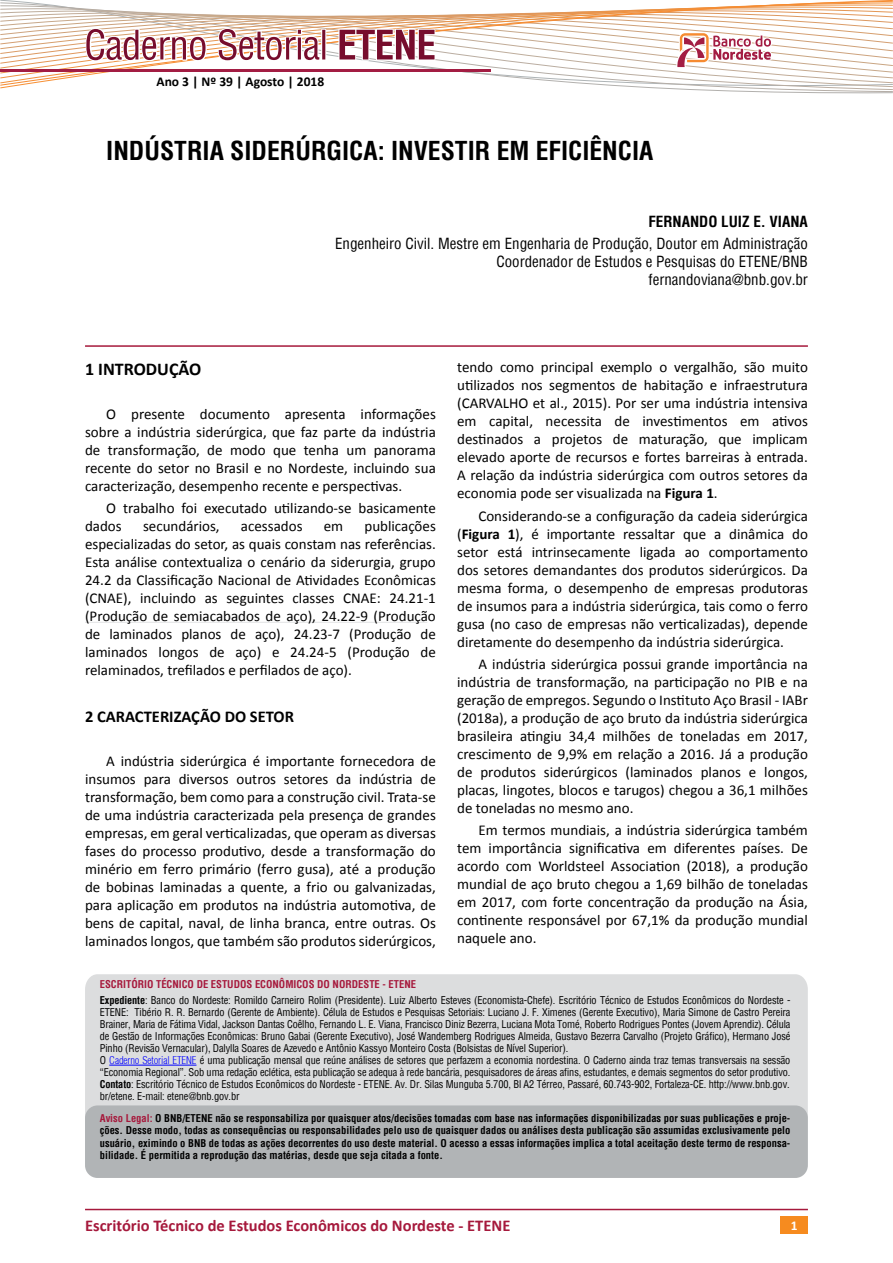
<style>
.page{position:relative;width:893px;height:1263px;background:#fff}
.page>*{position:absolute;margin:0;border:0;box-sizing:border-box;transform-origin:0 0}
.t1{font:700 condensed 25.5px "Helvetica";color:#000}
.t2{font:700 18px "Calibri";color:#000}
.t3{font:700 16.5px "Calibri";color:#a6193c}
.t4{font:700 16.5px "Calibri";color:#000}
.t5{font:15px/18px "Calibri";color:#000;text-align:justify}
.t6{font:condensed 15px/18px "Helvetica";color:#000;text-align:right}
.t7{font:700 condensed 15px "Helvetica";color:#000}
.t8{font:700 13.5px "Calibri";color:#000}
.t9{font:700 13.5px "Calibri";color:#fff}
.t10{font:condensed 10.5px/12px "Helvetica";letter-spacing:-.01em;color:#000}
.t11{font:700 condensed 10.5px/12.6px "Helvetica";color:#000;text-align:justify}
.s1{font-weight:700}
.s2{font-weight:700;color:#a6193c}
.s3{font-weight:300;color:#00f}
.s4{color:#a6193c}
</style>
<div class="page">
<div style="left:781px;top:1216px;width:27px;height:17px;background:#f68b1f"></div>
<hr style="left:85px;top:1209px;width:723px;height:1px;background:#a6193c">
<svg style="left:0;top:0;width:893px;height:94px"></svg>
<hr style="left:0;top:70px;width:490px;height:2px;background:#a31d43">
<hr style="left:85px;top:622px;width:342px;height:1px;background:#e2e3e4">
<hr style="left:85px;top:345px;width:723px;height:2px;background:#a6193c">
<div style="left:85px;top:974px;width:723px;height:203px;background:#dcddde"></div>
<div style="left:85px;top:1105px;width:723px;height:73px;background:#b1b4b6;border-radius:12px"></div>
<hr style="left:109px;top:1065px;width:87px;height:1px;background:#00f">
<p class="t8" style="left:156px;top:73px;width:169px">Ano 3 | Nº 39 | Agosto | 2018</p>
<h1 class="t1" style="left:106px;top:134px;width:548px">INDÚSTRIA SIDERÚRGICA: INVESTIR EM EFICIÊNCIA</h1>
<p class="t7" style="left:648px;top:212px;width:161px">FERNANDO LUIZ E. VIANA</p>
<p class="t6" style="left:335px;top:234px;width:474px">Engenheiro Civil. Mestre em Engenharia de Produção, Doutor em Administração<br>Coordenador de Estudos e Pesquisas do ETENE/BNB fernandoviana@bnb.gov.br</p>
<p class="t2" style="left:85px;top:357px;width:118px">1 INTRODUÇÃO</p>
<p class="t5" style="left:85px;top:405px;width:352px;text-indent:21px">O presente documento apresenta informações sobre a indústria siderúrgica, que faz parte da indústria de transformação, de modo que tenha um panorama recente do setor no Brasil e no Nordeste, incluindo sua caracterização, desempenho recente e perspectivas.</p>
<p class="t5" style="left:85px;top:499px;width:352px;text-indent:21px">O trabalho foi executado utilizando-se basicamente dados</p>
<p class="t5" style="left:143px;top:517px;width:78px">secundários,</p>
<p class="t5" style="left:241px;top:517px;width:63px">acessados</p>
<p class="t5" style="left:324px;top:517px;width:21px">em</p>
<p class="t5" style="left:85px;top:517px;width:352px;text-indent:279px">publicações especializadas do setor, as quais constam nas referências.<br>Esta análise contextualiza o cenário da siderurgia, grupo 24.2 da Classificação Nacional de Atividades Econômicas (CNAE), incluindo as seguintes classes CNAE: 24.21-1 (Produção de semiacabados de aço), 24.22-9 (Produção de laminados planos de aço), 24.23-7 (Produção de laminados longos de aço) e 24.24-5 (Produção de relaminados, trefilados e perfilados de aço).</p>
<p class="t4" style="left:85px;top:706px;width:210px">2 CARACTERIZAÇÃO DO SETOR</p>
<p class="t5" style="left:85px;top:752px;width:352px;text-indent:21px">A indústria siderúrgica é importante fornecedora de insumos para diversos outros setores da indústria de transformação, bem como para a construção civil. Trata-se de uma indústria caracterizada pela presença de grandes empresas, em geral verticalizadas, que operam as diversas fases do processo produtivo, desde a transformação do minério em ferro primário (ferro gusa), até a produção de bobinas laminadas a quente, a frio ou galvanizadas, para aplicação em produtos na indústria automotiva, de bens de capital, naval, de linha branca, entre outras. Os laminados longos, que também são produtos siderúrgicos,</p>
<p class="t5" style="left:457px;top:358px;width:352px">tendo como principal exemplo o vergalhão, são muito utilizados nos segmentos de habitação e infraestrutura (CARVALHO et al., 2015). Por ser uma indústria intensiva em capital, necessita de investimentos em ativos destinados a projetos de maturação, que implicam elevado aporte de recursos e fortes barreiras à entrada.<br>A relação da indústria siderúrgica com outros setores da economia pode ser visualizada na <span class="s1">Figura 1</span>.</p>
<p class="t5" style="left:457px;top:507px;width:352px;text-indent:21px">Considerando-se a configuração da cadeia siderúrgica (<span class="s1">Figura 1</span>), é importante ressaltar que a dinâmica do setor está intrinsecamente ligada ao comportamento dos setores demandantes dos produtos siderúrgicos. Da mesma forma, o desempenho de empresas produtoras de insumos para a indústria siderúrgica, tais como o ferro gusa (no caso de empresas não verticalizadas), depende diretamente do desempenho da indústria siderúrgica.</p>
<p class="t5" style="left:457px;top:655px;width:352px;text-indent:21px">A indústria siderúrgica possui grande importância na indústria de transformação, na participação no PIB e na geração de empregos. Segundo o Instituto Aço Brasil - IABr (2018a), a produção de aço bruto da indústria siderúrgica brasileira atingiu 34,4 milhões de toneladas em 2017, crescimento de 9,9% em relação a 2016. Já a produção de produtos siderúrgicos (laminados planos e longos, placas, lingotes, blocos e tarugos) chegou a 36,1 milhões de toneladas no mesmo ano.</p>
<p class="t5" style="left:457px;top:821px;width:352px;text-indent:21px">Em termos mundiais, a indústria siderúrgica também tem importância significativa em diferentes países. De acordo com Worldsteel Association (2018), a produção mundial de aço bruto chegou a 1,69 bilhão de toneladas em 2017, com forte concentração da produção na Ásia, continente responsável por 67,1% da produção mundial naquele ano.</p>
<p class="t10" style="left:100px;top:976px;width:692px;line-height:16.2px"><span class="s2">ESCRITÓRIO TÉCNICO DE ESTUDOS ECONÔMICOS DO NORDESTE - ETENE<br></span><span class="s1">Expediente</span>: Banco do Nordeste: Romildo Carneiro Rolim (Presidente). Luiz Alberto Esteves (Economista-Chefe). Escritório Técnico de Estudos Econômicos do Nordeste -</p>
<p class="t10" style="left:100px;top:1006px;width:692px">ETENE: Tibério R. R. Bernardo (Gerente de Ambiente). Célula de Estudos e Pesquisas Setoriais: Luciano J. F. Ximenes (Gerente Executivo), Maria Simone de Castro Pereira Brainer, Maria de Fátima Vidal, Jackson Dantas Coêlho, Fernando L. E. Viana, Francisco Diniz Bezerra, Luciana Mota Tomé, Roberto Rodrigues Pontes (Jovem Aprendiz). Célula de Gestão de Informações Econômicas: Bruno Gabai (Gerente Executivo), José Wandemberg Rodrigues Almeida, Gustavo Bezerra Carvalho (Projeto Gráfico), Hermano José Pinho (Revisão Vernacular), Dalylla Soares de Azevedo e Antônio Kassyo Monteiro Costa (Bolsistas de Nível Superior).<br>O <span class="s3">Caderno Setorial ETENE</span> é uma publicação mensal que reúne análises de setores que perfazem a economia nordestina. O Caderno ainda traz temas transversais na sessão “Economia Regional”. Sob uma redação eclética, esta publicação se adequa à rede bancária, pesquisadores de áreas afins, estudantes, e demais segmentos do setor produtivo.<br><span class="s1">Contato</span>: Escritório Técnico de Estudos Econômicos do Nordeste - ETENE. Av. Dr. Silas Munguba 5.700, Bl A2 Térreo, Passaré, 60.743-902, Fortaleza-CE. http://www.bnb.gov. br/etene. E-mail: etene@bnb.gov.br</p>
<p class="t11" style="left:100px;top:1111px;width:692px"><span class="s4">Aviso Legal:</span> O BNB/ETENE não se responsabiliza por quaisquer atos/decisões tomadas com base nas informações disponibilizadas por suas publicações e proje&shy;ções. Desse modo, todas as consequências ou responsabilidades pelo uso de quaisquer dados ou análises desta publicação são assumidas exclusivamente pelo usuário, eximindo o BNB de todas as ações decorrentes do uso deste material. O acesso a essas informações implica a total aceitação deste termo de responsa&shy;bilidade. É permitida a reprodução das matérias, desde que seja citada a fonte.</p>
<p class="t3" style="left:85px;top:1215px;width:427px">Escritório Técnico de Estudos Econômicos do Nordeste - ETENE</p>
<p class="t9" style="left:791px;top:1217px;width:8px">1</p>
</div>
